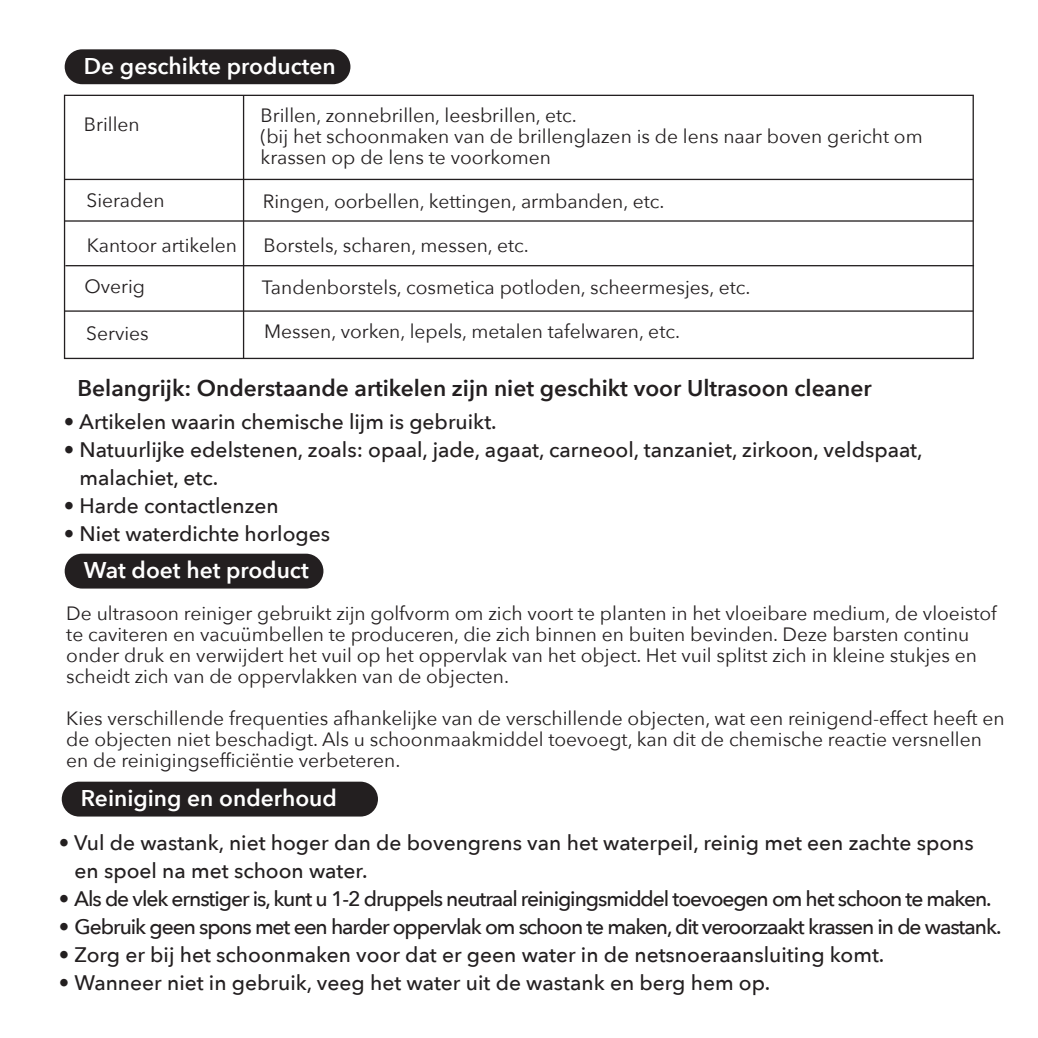
<style>
.page{position:relative;width:1038px;height:1038px;background:#fff}
.page>*{position:absolute;margin:0;border:0;box-sizing:border-box;transform-origin:0 0}
.t1{font:600 22.75px "Avenir Next";color:#231f20}
.t2{font:600 22.75px "Avenir Next";color:#fff}
.t3{font:500 21px/28px "Avenir Next";color:#231f20}
.t4{font:500 21px "Avenir Next";letter-spacing:-.05em;color:#231f20}
.t5{font:19.25px/21px "Avenir Next";color:#231f20}
</style>
<div class="page">
<div style="left:65px;top:554px;width:258px;height:34px;background:#231f20;border-radius:17px"></div>
<div style="left:62px;top:781px;width:316px;height:35px;background:#231f20;border-radius:17px"></div>
<hr style="left:65px;top:179px;width:908px;height:1px;background:#231f20">
<hr style="left:65px;top:220px;width:908px;height:2px;background:#231f20">
<hr style="left:65px;top:265px;width:909px;height:1px;background:#231f20">
<hr style="left:65px;top:310px;width:908px;height:2px;background:#231f20">
<hr style="left:243px;top:95px;width:1px;height:263px;background:#231f20">
<div style="left:65px;top:49px;width:285px;height:35px;background:#231f20;border-radius:17px"></div>
<p class="t2" style="left:84px;top:46px;width:253px">De geschikte producten</p>
<p class="t5" style="left:84px;top:112px;width:57px">Brillen</p>
<p class="t5" style="left:261px;top:104px;width:663px">Brillen, zonnebrillen, leesbrillen, etc.<br>(bij het schoonmaken van de brillenglazen is de lens naar boven gericht om krassen op de lens te voorkomen</p>
<p class="t5" style="left:263px;top:190px;width:403px">Ringen, oorbellen, kettingen, armbanden, etc.</p>
<p class="t5" style="left:262px;top:223px;width:490px;line-height:42.2px">Borstels, scharen, messen, etc.<br>Tandenborstels, cosmetica potloden, scheermesjes, etc.</p>
<p class="t5" style="left:264px;top:320px;width:417px">Messen, vorken, lepels, metalen tafelwaren, etc.</p>
<p class="t5" style="left:87px;top:189px;width:80px">Sieraden</p>
<p class="t5" style="left:84px;top:223px;width:154px;line-height:41.6px">Kantoor artikelen<br>Overig</p>
<p class="t5" style="left:86px;top:321px;width:64px">Servies</p>
<p class="t1" style="left:77px;top:368px;width:796px">Belangrijk: Onderstaande artikelen zijn niet geschikt voor Ultrasoon cleaner</p>
<p class="t3" style="left:64px;top:407px;width:434px">• Artikelen waarin chemische lijm is gebruikt.</p>
<p class="t3" style="left:80px;top:435px;width:844px;text-indent:-16px">• Natuurlijke edelstenen, zoals: opaal, jade, agaat, carneool, tanzaniet, zirkoon, veldspaat, malachiet, etc.</p>
<p class="t3" style="left:64px;top:491px;width:216px">• Harde contactlenzen</p>
<p class="t3" style="left:64px;top:519px;width:268px">• Niet waterdichte horloges</p>
<p class="t2" style="left:84px;top:550px;width:226px">Wat doet het product</p>
<p class="t5" style="left:66px;top:602px;width:932px">De ultrasoon reiniger gebruikt zijn golfvorm om zich voort te planten in het vloeibare medium, de vloeistof te caviteren en vacuümbellen te produceren, die zich binnen en buiten bevinden. Deze barsten continu onder druk en verwijdert het vuil op het oppervlak van het object. Het vuil splitst zich in kleine stukjes en scheidt zich van de oppervlakken van de objecten.</p>
<p class="t5" style="left:66px;top:707px;width:940px">Kies verschillende frequenties afhankelijke van de verschillende objecten, wat een reinigend-effect heeft en de objecten niet beschadigt. Als u schoonmaakmiddel toevoegt, kan dit de chemische reactie versnellen en de reinigingsefficiëntie verbeteren.</p>
<p class="t2" style="left:81px;top:778px;width:258px">Reiniging en onderhoud</p>
<p class="t3" style="left:75px;top:828px;width:900px;text-indent:-16px">• Vul de wastank, niet hoger dan de bovengrens van het waterpeil, reinig met een zachte spons en spoel na met schoon water.</p>
<p class="t4" style="left:59px;top:881px;width:934px">• Als de vlek ernstiger is, kunt u 1-2 druppels neutraal reinigingsmiddel toevoegen om het schoon te maken.</p>
<p class="t4" style="left:59px;top:909px;width:944px">• Gebruik geen spons met een harder oppervlak om schoon te maken, dit veroorzaakt krassen in de wastank.</p>
<p class="t3" style="left:59px;top:940px;width:827px">• Zorg er bij het schoonmaken voor dat er geen water in de netsnoeraansluiting komt.</p>
<p class="t3" style="left:59px;top:968px;width:713px">• Wanneer niet in gebruik, veeg het water uit de wastank en berg hem op.</p>
</div>
